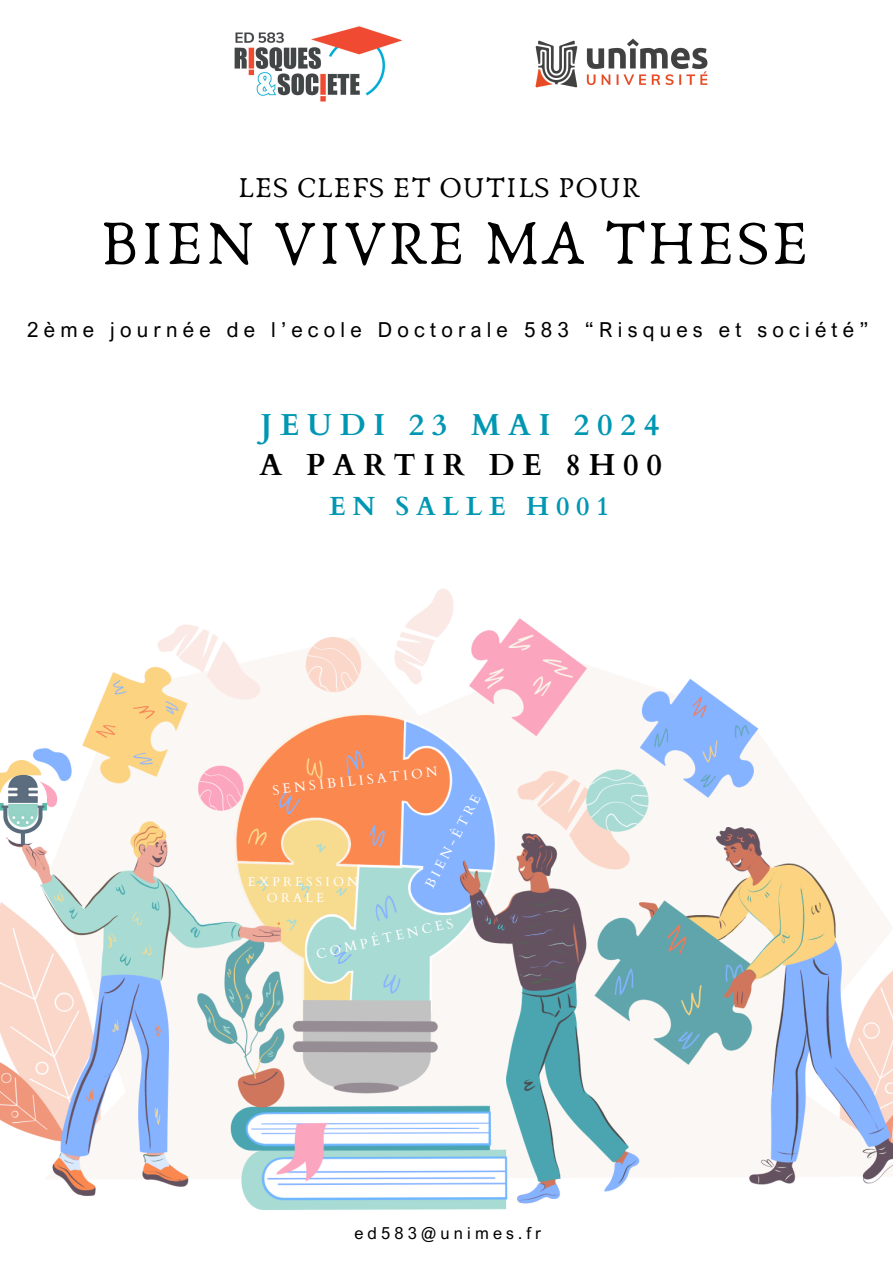
<style>
.page{position:relative;width:893px;height:1263px;background:#fff}
.page>*{position:absolute;margin:0;border:0;box-sizing:border-box;transform-origin:0 0}
.t1{font:64.65px "Anaktoria";letter-spacing:.025em;color:#000}
.t2{font:700 30.38px "Cardo";letter-spacing:.255em;color:#0097b2}
.t3{font:700 30.38px "Cardo";letter-spacing:.255em;color:#000}
.t4{font:30px "Anaktoria";letter-spacing:.025em;color:#000}
.t5{font:700 26.25px "Cardo";letter-spacing:.255em;color:#0097b2}
.t6{font:20.62px "Arial Nova";letter-spacing:.255em;color:#000}
.t7{font:16.5px "Arial Nova";letter-spacing:.255em;color:#000}
.t8{font:13.5px "Cardo";color:#fff}
.t9{font:12.75px "Cardo";letter-spacing:.255em;color:#fff}
</style>
<div class="page">
<img style="left:0;top:589px;width:893px;height:620px">
<img style="left:234px;top:26px;width:168px;height:76px">
<img style="left:535px;top:38px;width:173px;height:50px">
<img style="left:0;top:775px;width:47px;height:70px;border-radius:23px">
<p class="t4" style="left:238px;top:169px;width:403px">LES CLEFS ET OUTILS POUR</p>
<p class="t1" style="left:100px;top:203px;width:711px">BIEN VIVRE MA THESE</p>
<h1 class="t6" style="left:27px;top:317px;width:843px">2ème journée de l’ecole Doctorale 583 “Risques et société”</h1>
<h5 class="t2" style="left:261px;top:405px;width:400px">JEUDI 23 MAI 2024</h5>
<h2 class="t3" style="left:260px;top:445px;width:404px">A PARTIR DE 8H00</h2>
<h2 class="t5" style="left:329px;top:489px;width:282px">EN SALLE H001</h2>
<p class="t8" style="left:271px;top:782px;width:168px;rotate:-7deg">SENSIBILISATION</p>
<p class="t8" style="left:421px;top:882px;width:104px;rotate:-62deg">BIEN-ÊTRE</p>
<h4 class="t9" style="left:248px;top:873px;width:112px">EXPRESSION</h4>
<p class="t8" style="left:314px;top:945px;width:142px;rotate:-13deg">COMPÉTENCES</p>
<p class="t9" style="left:267px;top:890px;width:59px">ORALE</p>
<p class="t7" style="left:354px;top:1223px;width:188px">ed583@unimes.fr</p>
</div>
